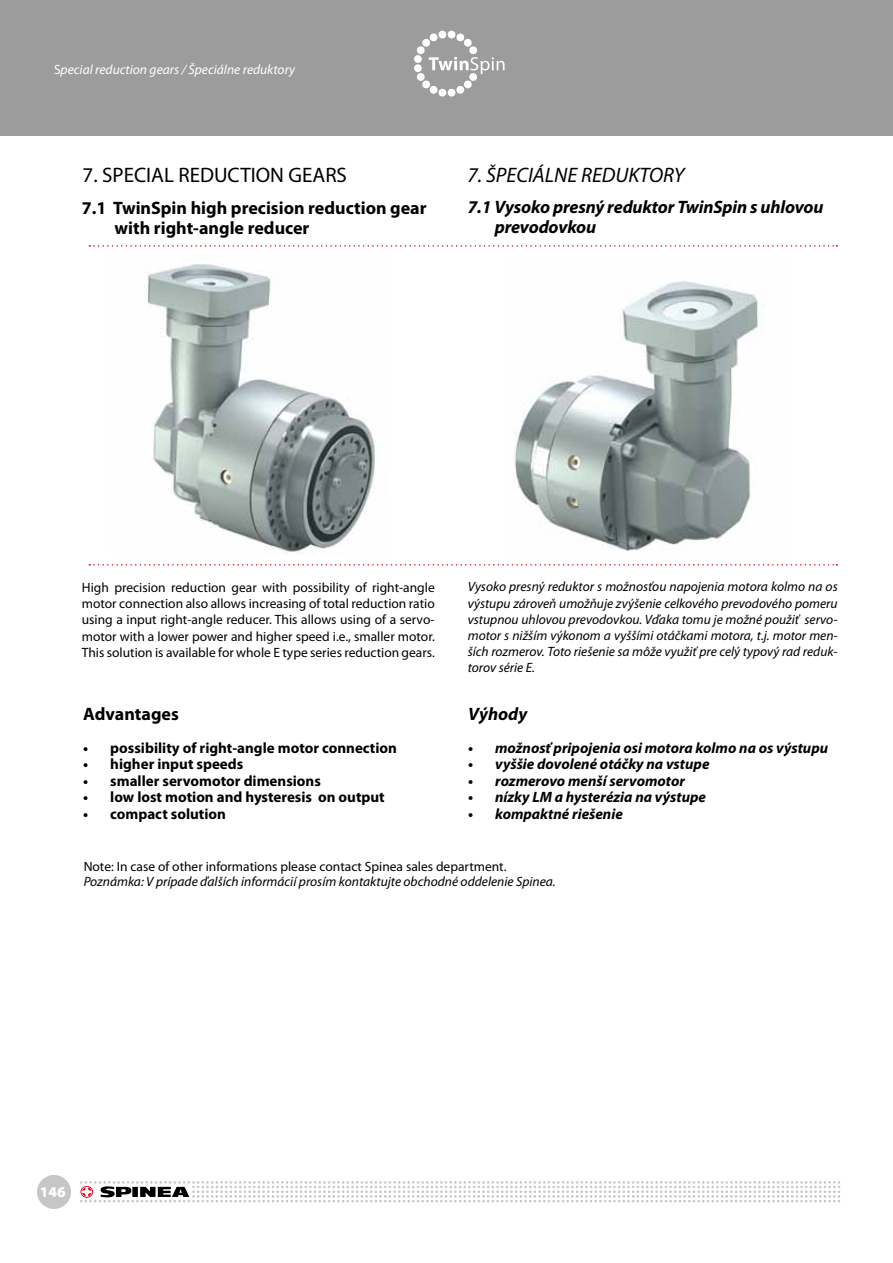
<style>
.page{position:relative;width:893px;height:1263px;background:#fff}
.page>*{position:absolute;margin:0;border:0;box-sizing:border-box;transform-origin:0 0}
.t1{font:21px "Myriad Pro";color:#000}
.t2{font:italic 21px "Myriad Pro";color:#000}
.t3{font:700 18px/19.5px "Myriad Pro";color:#000}
.t4{font:italic 700 18px/19.5px "Myriad Pro";letter-spacing:-.01em;color:#000}
.t5{font:italic 700 15px "Myriad Pro";color:#000}
.t6{font:700 15px "Myriad Pro";color:#000}
.t7{font:900 15px "Myriad Pro";color:#fff}
.t8{font:italic 13.5px/16.2px "Myriad Pro";color:#000;text-align:justify}
.t9{font:13.5px/16.2px "Myriad Pro";color:#000;text-align:justify}
.t10{font:italic 13.5px "Myriad Pro";color:#fff}
.s1{font-style:normal}
</style>
<div class="page">
<div style="left:0;top:0;width:893px;height:136px;background:#9c9c9c"></div>
<div style="left:37px;top:1175px;width:34px;height:34px;background:#c6c6c6;border-radius:50%"></div>
<svg style="left:80px;top:1181px;width:760px;height:21px"></svg>
<div style="left:414px;top:55px;width:8px;height:8px;background:#fff;border-radius:50%"></div>
<svg style="left:438px;top:88px;width:9px;height:9px"></svg>
<svg style="left:447px;top:88px;width:9px;height:9px"></svg>
<svg style="left:416px;top:33px;width:89px;height:61px"></svg>
<svg style="left:447px;top:31px;width:9px;height:8px"></svg>
<div style="left:438px;top:31px;width:9px;height:8px;background:#fff;border-radius:50%"></div>
<svg style="left:89px;top:245px;width:748px;height:2px"></svg>
<svg style="left:89px;top:564px;width:748px;height:2px"></svg>
<img style="left:514px;top:280px;width:249px;height:271px">
<img style="left:147px;top:264px;width:228px;height:290px">
<p class="t10" style="left:54px;top:61px;width:243px"><span class="s1">S</span>pecial reduction gears / Špeciálne reduktory</p>
<h1 class="t1" style="left:83px;top:162px;width:266px">7. SPECIAL REDUCTION GEARS</h1>
<h1 class="t2" style="left:467px;top:162px;width:219px">7. ŠPECIÁLNE REDUKTORY</h1>
<h2 class="t3" style="left:115px;top:198px;width:314px;text-indent:-33px">7.1 TwinSpin high precision reduction gear with right-angle reducer</h2>
<h2 class="t4" style="left:495px;top:197px;width:330px;text-indent:-27px">7.1 Vysoko presný reduktor TwinSpin s uhlovou prevodovkou</h2>
<p class="t9" style="left:82px;top:579px;width:354px">High precision reduction gear with possibility of right-angle motor connection also allows increasing of total reduction ratio using a input right-angle reducer. This allows using of a servo&shy;motor with a lower power and higher speed i.e., smaller motor.<br>This solution is available for whole E type series reduction gears.</p>
<h2 class="t3" style="left:83px;top:703px;width:97px">Advantages</h2>
<p class="t6" style="left:83px;top:738px;width:315px">• possibility of right-angle motor connection</p>
<p class="t6" style="left:83px;top:754px;width:162px">• higher input speeds</p>
<p class="t6" style="left:83px;top:771px;width:239px">• smaller servomotor dimensions</p>
<p class="t6" style="left:83px;top:787px;width:303px">• low lost motion and hysteresis on output</p>
<p class="t6" style="left:83px;top:804px;width:144px">• compact solution</p>
<p class="t8" style="left:468px;top:578px;width:371px">Vysoko presný reduktor s možnosťou napojenia motora kolmo na os výstupu zároveň umožňuje zvýšenie celkového prevodového pomeru vstupnou uhlovou prevodovkou. Vďaka tomu je možné použiť servo&shy;motor s nižším výkonom a vyššími otáčkami motora, t.j. motor men&shy;ších rozmerov. Toto riešenie sa môže využiť pre celý typový rad reduk&shy;torov série E.</p>
<h2 class="t4" style="left:468px;top:703px;width:61px">Výhody</h2>
<p class="t5" style="left:468px;top:738px;width:362px">• možnosť pripojenia osi motora kolmo na os výstupu</p>
<p class="t5" style="left:468px;top:754px;width:243px">• vyššie dovolené otáčky na vstupe</p>
<p class="t5" style="left:468px;top:771px;width:218px">• rozmerovo menší servomotor</p>
<p class="t5" style="left:468px;top:787px;width:239px">• nízky LM a hysterézia na výstupe</p>
<p class="t5" style="left:468px;top:804px;width:156px">• kompaktné riešenie</p>
<p class="t9" style="left:84px;top:858px;width:424px">Note: In case of other informations please contact Spinea sales department.</p>
<p class="t8" style="left:84px;top:873px;width:474px">Poznámka: V prípade ďalších informácií prosím kontaktujte obchodné oddelenie Spinea.</p>
<p class="t7" style="left:40px;top:1183px;width:27px">146</p>
</div>
